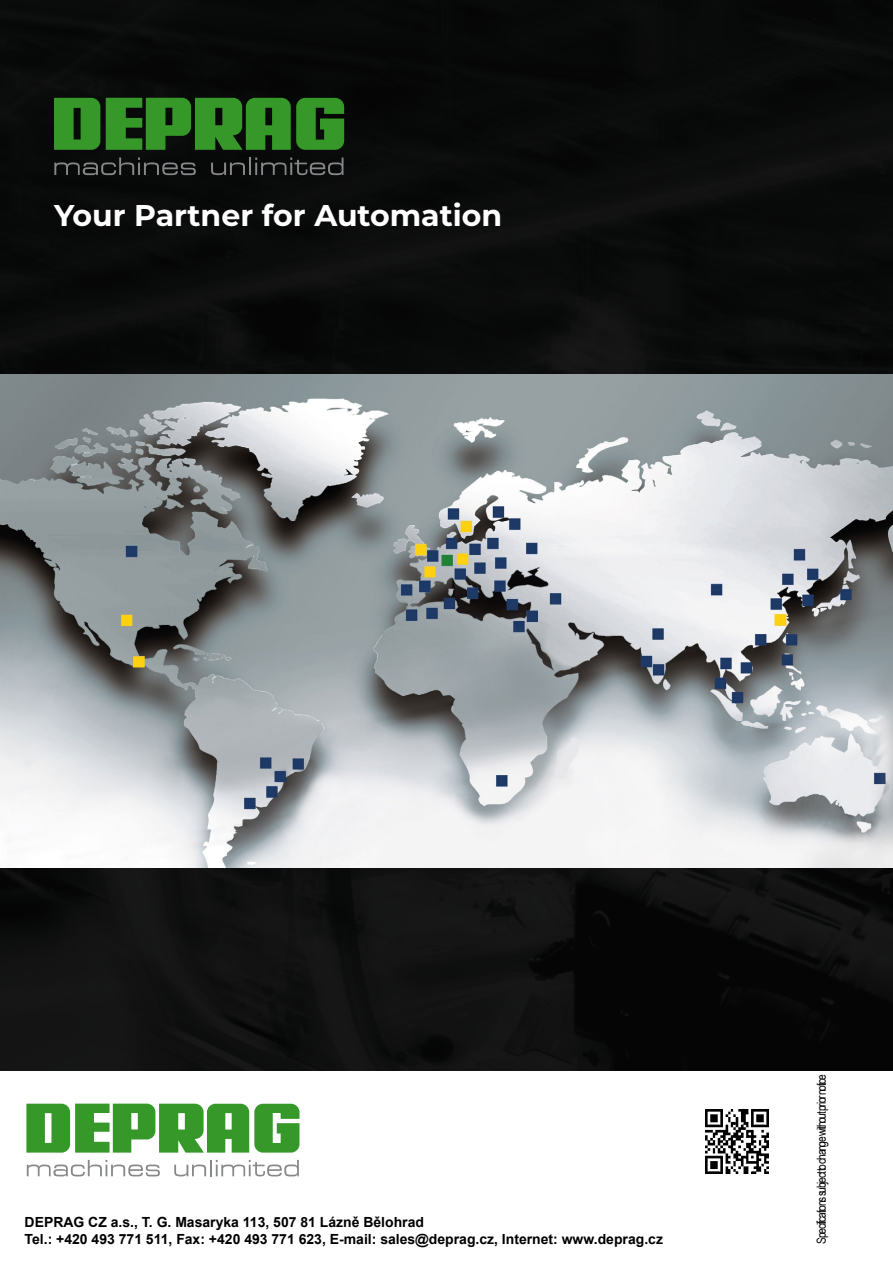
<style>
.page{position:relative;width:893px;height:1263px;background:#0a0b0b}
.page>*{position:absolute;margin:0;border:0;box-sizing:border-box;transform-origin:0 0}
.t1{font:700 30px "Montserrat";color:#fff}
.t2{font:700 13.95px/16.8px "Arial";color:#000}
.t3{font:12.45px "Arial Narrow";letter-spacing:-.1em;color:#000}
</style>
<div class="page">
<div style="left:0;top:1071px;width:893px;height:192px;background:#fff"></div>
<svg style="left:54px;top:98px;width:46px;height:52px;background:#308825"></svg>
<svg style="left:106px;top:98px;width:238px;height:52px"></svg>
<svg style="left:54px;top:158px;width:142px;height:17px"></svg>
<svg style="left:211px;top:158px;width:132px;height:17px"></svg>
<img style="left:0;top:374px;width:893px;height:493px">
<img style="left:705px;top:1110px;width:63px;height:63px">
<svg style="left:26px;top:1103px;width:273px;height:49px"></svg>
<svg style="left:27px;top:1160px;width:133px;height:16px"></svg>
<svg style="left:174px;top:1160px;width:125px;height:16px"></svg>
<p class="t1" style="left:54px;top:194px;width:450px">Your Partner for Automation</p>
<p class="t2" style="left:25px;top:1213px;width:640px">DEPRAG CZ a.s., T. G. Masaryka 113, 507 81 Lázně Bělohrad<br>Tel.: +420 493 771 511, Fax: +420 493 771 623, E-mail: sales@deprag.cz, Internet: www.deprag.cz</p>
<p class="t3" style="left:812px;top:1243px;width:171px;rotate:-90deg">Specifications subjectto change withoutpriornotice</p>
</div>
